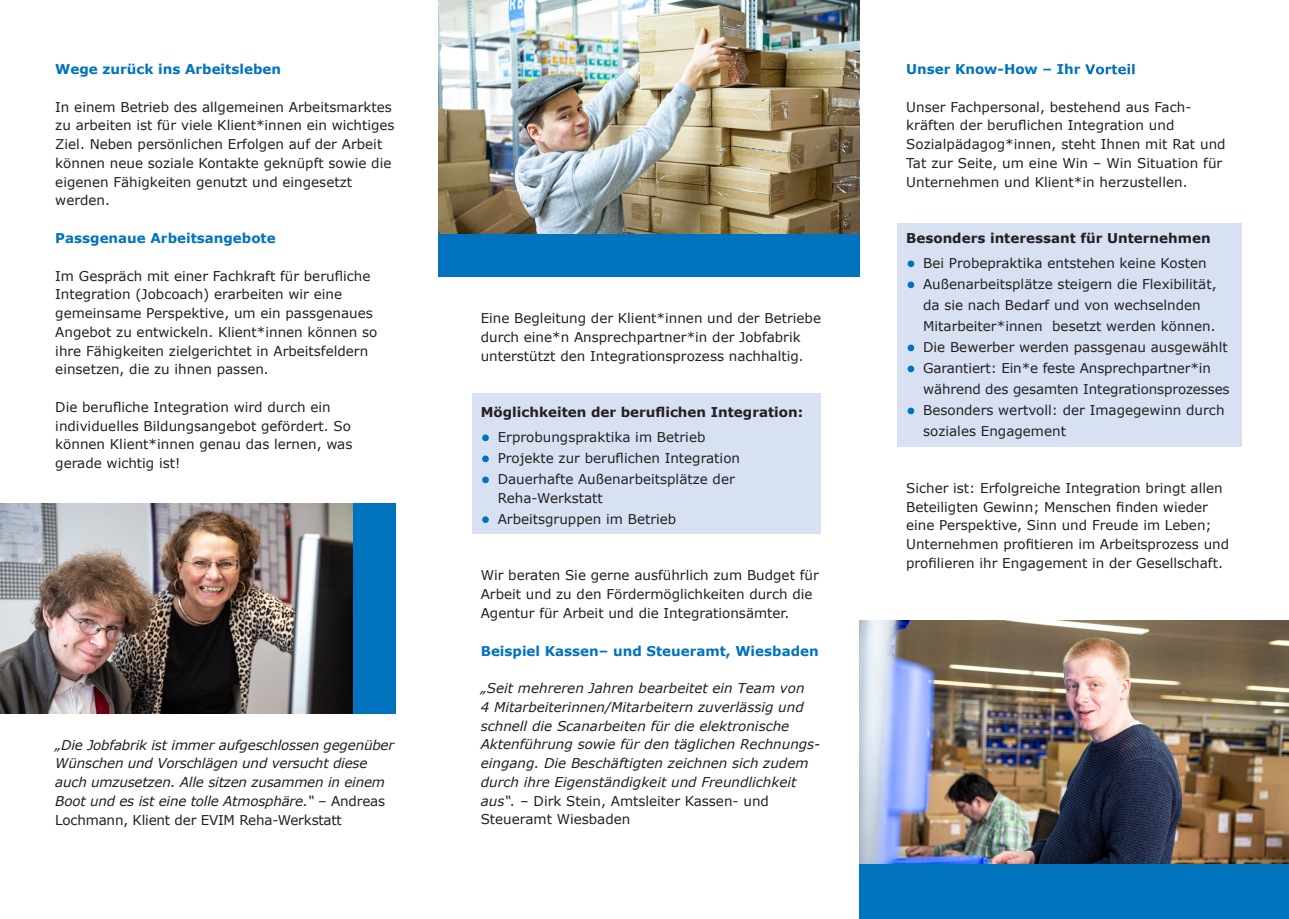
<style>
.page{position:relative;width:1289px;height:919px;background:#fff}
.page>*{position:absolute;margin:0;border:0;box-sizing:border-box;transform-origin:0 0}
.t1{font:13.5px/18.8px "Verdana";color:#231f20}
.t2{font:italic 13.5px/18.8px "Verdana";color:#231f20}
.t3{font:700 13.5px "Verdana";color:#0073bc}
.t4{font:700 13.5px "Verdana";color:#231f20}
.s1{font-style:normal}
.s2{font-weight:700;color:#fff}
.s3{color:#fff}
</style>
<div class="page">
<div style="left:897px;top:223px;width:345px;height:224px;background:#d8e1f2"></div>
<div style="left:472px;top:393px;width:349px;height:141px;background:#d8e1f2"></div>
<img style="left:438px;top:0;width:421px;height:234px">
<div style="left:859px;top:863px;width:429px;height:55px;background:#0073bc"></div>
<div style="left:438px;top:234px;width:421px;height:43px;background:#0073bc"></div>
<img style="left:0;top:503px;width:353px;height:210px">
<div style="left:353px;top:503px;width:42px;height:210px;background:#0073bc"></div>
<img style="left:859px;top:620px;width:429px;height:243px">
<p class="t3" style="left:55px;top:60px;width:227px">Wege zurück ins Arbeitsleben</p>
<p class="t1" style="left:55px;top:97px;width:341px">In einem Betrieb des allgemeinen Arbeitsmarktes zu arbeiten ist für viele Klient*innen ein wichtiges Ziel. Neben persönlichen Erfolgen auf der Arbeit können neue soziale Kontakte geknüpft sowie die eigenen Fähigkeiten genutzt und eingesetzt werden.</p>
<p class="t3" style="left:55px;top:228px;width:222px">Passgenaue Arbeitsangebote</p>
<p class="t1" style="left:55px;top:266px;width:324px">Im Gespräch mit einer Fachkraft für berufliche Integration (Jobcoach) erarbeiten wir eine gemeinsame Perspektive, um ein passgenaues Angebot zu entwickeln. Klient*innen können so ihre Fähigkeiten zielgerichtet in Arbeitsfeldern einsetzen, die zu ihnen passen.</p>
<p class="t1" style="left:55px;top:397px;width:299px">Die berufliche Integration wird durch ein individuelles Bildungsangebot gefördert. So können Klient*innen genau das lernen, was gerade wichtig ist!</p>
<p class="t2" style="left:55px;top:735px;width:340px">„Die Jobfabrik ist immer aufgeschlossen gegenüber Wünschen und Vorschlägen und versucht diese auch umzusetzen. Alle sitzen zusammen in einem Boot und es ist eine tolle Atmosphäre.“ <span class="s1">– Andreas Lochmann, Klient der EVIM Reha-Werkstatt</span></p>
<p class="t1" style="left:480px;top:309px;width:342px">Eine Begleitung der Klient*innen und der Betriebe durch eine*n Ansprechpartner*in der Jobfabrik unterstützt den Integrationsprozess nachhaltig.</p>
<p class="t4" style="left:480px;top:402px;width:324px">Möglichkeiten der beruflichen Integration:</p>
<p class="t1" style="left:480px;top:428px;width:226px"><span class="s2">•</span> Erprobungspraktika im Betrieb</p>
<p class="t1" style="left:480px;top:449px;width:261px"><span class="s2">•</span> Projekte zur beruflichen Integration</p>
<p class="t1" style="left:497px;top:470px;width:238px;text-indent:-17px"><span class="s2">•</span> Dauerhafte Außenarbeitsplätze der<br>Reha-Werkstatt</p>
<p class="t1" style="left:480px;top:509px;width:197px"><span class="s2">•</span> Arbeitsgruppen im Betrieb</p>
<p class="t1" style="left:480px;top:566px;width:339px">Wir beraten Sie gerne ausführlich zum Budget für<br>Arbeit und zu den Fördermöglichkeiten durch die<br>Agentur für Arbeit und die Integrationsämter.</p>
<p class="t3" style="left:480px;top:641px;width:339px">Beispiel Kassen– und Steueramt, Wiesbaden</p>
<p class="t2" style="left:480px;top:678px;width:341px">„Seit mehreren Jahren bearbeitet ein Team von<br>4 Mitarbeiterinnen/Mitarbeitern zuverlässig und schnell die Scanarbeiten für die elektronische Aktenführung sowie für den täglichen Rechnungs&shy;eingang. Die Beschäftigten zeichnen sich zudem durch ihre Eigenständigkeit und Freundlichkeit aus“. <span class="s1">– Dirk Stein, Amtsleiter Kassen- und Steueramt Wiesbaden</span></p>
<p class="t3" style="left:906px;top:60px;width:231px">Unser Know-How – Ihr <span class="s3">Vorteil</span></p>
<p class="t1" style="left:906px;top:97px;width:321px">Unser Fachpersonal, bestehend aus Fach&shy;kräften der beruflichen Integration und Sozialpädagog*innen, steht Ihnen mit Rat und Tat zur Seite, um eine Win – Win Situation für Unternehmen und Klient*in herzustellen.</p>
<p class="t4" style="left:906px;top:228px;width:306px">Besonders interessant für Unternehmen</p>
<p class="t1" style="left:906px;top:254px;width:302px"><span class="s2">•</span> Bei Probepraktika entstehen keine Kosten</p>
<p class="t1" style="left:923px;top:274px;width:295px;line-height:21px;text-indent:-17px"><span class="s2">•</span> Außenarbeitsplätze steigern die Flexibilität, da sie nach Bedarf und von wechselnden<br>Mitarbeiter*innen besetzt werden können.</p>
<p class="t1" style="left:906px;top:338px;width:323px"><span class="s2">•</span> Die Bewerber werden passgenau ausgewählt</p>
<p class="t1" style="left:923px;top:358px;width:308px;line-height:21px;text-indent:-17px"><span class="s2">•</span> Garantiert: Ein*e feste Ansprechpartner*in während des gesamten Integrationsprozesses</p>
<p class="t1" style="left:923px;top:400px;width:303px;line-height:21px;text-indent:-17px"><span class="s2">•</span> Besonders wertvoll: der Imagegewinn durch soziales Engagement</p>
<p class="t1" style="left:906px;top:478px;width:324px">Sicher ist: Erfolgreiche Integration bringt allen Beteiligten Gewinn; Menschen finden wieder eine Perspektive, Sinn und Freude im Leben; Unternehmen profitieren im Arbeitsprozess und profilieren ihr Engagement in der Gesellschaft.</p>
</div>
